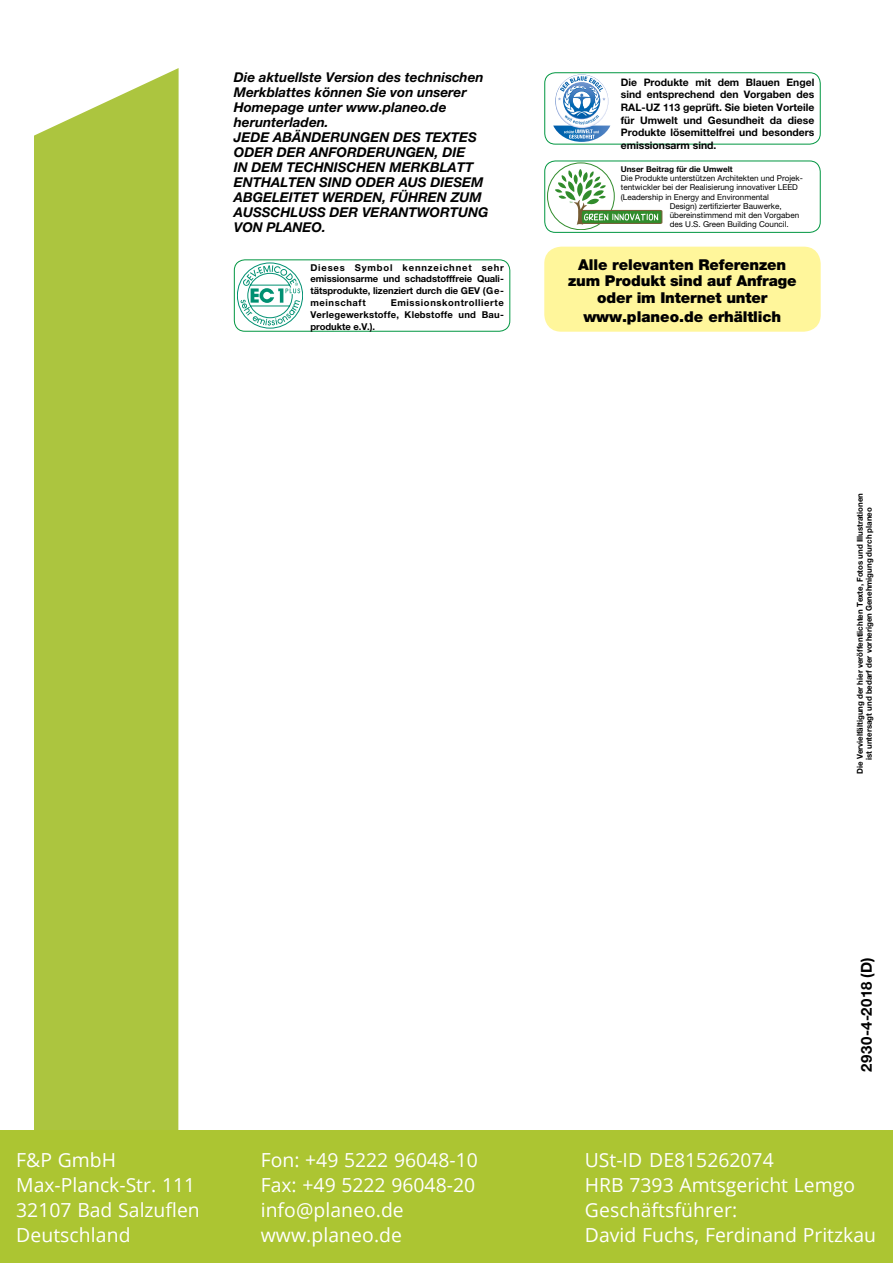
<style>
.page{position:relative;width:893px;height:1263px;background:#fff}
.page>*{position:absolute;margin:0;border:0;box-sizing:border-box;transform-origin:0 0}
.t1{font:19.35px/25px "Open Sans";color:#fff}
.t2{font:900 15px/16.5px "Helvetica Neue LTW1 G";letter-spacing:-.01em;color:#000;text-align:center}
.t3{font:700 15px "Helvetica Neue LTW1 G";letter-spacing:.025em;color:#000}
.t4{font:italic 700 13.5px/15px "Helvetica Neue LTW1 G";color:#000}
.t5{font:700 10.35px/12.6px "Helvetica Neue LTW1 G";color:#000;text-align:justify}
.t6{font:700 9.45px/11.9px "Helvetica Neue LTW1 G";letter-spacing:.025em;color:#000;text-align:justify}
.t7{font:8.1px "Helvetica Neue LTW1 G";color:#000}
.t8{font:700 8.1px/9px "Helvetica Neue LTW1 G";color:#000;text-align:center}
</style>
<div class="page">
<div style="left:34px;top:68px;width:145px;height:1063px;background:#acc53f"></div>
<div style="left:544px;top:161px;width:277px;height:72px;border:1px solid #009641;border-radius:11px"></div>
<svg style="left:547px;top:163px;width:67px;height:67px"></svg>
<div style="left:547px;top:163px;width:67px;height:67px;border:1px solid #318c2c;border-radius:50%"></div>
<svg style="left:555px;top:169px;width:107px;height:56px"></svg>
<div style="left:234px;top:259px;width:276px;height:73px;border:1px solid #009641;border-radius:11px"></div>
<svg style="left:237px;top:263px;width:66px;height:65px"></svg>
<div style="left:544px;top:72px;width:277px;height:73px;border:1px solid #009641;border-radius:11px"></div>
<svg style="left:553px;top:74px;width:57px;height:68px"></svg>
<div style="left:544px;top:247px;width:277px;height:85px;background:#fff69b;border-radius:17px"></div>
<div style="left:0;top:1131px;width:893px;height:132px;background:#acc532"></div>
<p class="t4" style="left:234px;top:70px;width:256px">Die aktuellste Version des technischen<br>Merkblattes können Sie von unserer<br>Homepage unter www.planeo.de herunterladen.<br>JEDE ABÄNDERUNGEN DES TEXTES<br>ODER DER ANFORDERUNGEN, DIE<br>IN DEM TECHNISCHEN MERKBLATT<br>ENTHALTEN SIND ODER AUS DIESEM<br>ABGELEITET WERDEN, FÜHREN ZUM<br>AUSSCHLUSS DER VERANTWORTUNG<br>VON PLANEO.</p>
<p class="t6" style="left:310px;top:261px;width:195px">Dieses Symbol kennzeichnet sehr emissionsarme und schadstofffreie Quali&shy;tätsprodukte, lizenziert durch die GEV (Ge&shy;meinschaft</p>
<p class="t6" style="left:310px;top:297px;width:195px;text-indent:80px">Emissionskontrollierte Verlegewerkstoffe, Klebstoffe und Bau&shy;produkte e.V.).</p>
<p class="t5" style="left:621px;top:76px;width:195px">Die Produkte mit dem Blauen Engel sind entsprechend den Vorgaben des RAL-UZ 113 geprüft. Sie bieten Vorteile für Umwelt und Gesundheit da diese Produkte lösemittelfrei und besonders emissionsarm sind.</p>
<p class="t8" style="left:621px;top:164px;width:113px">Unser Beitrag für die Umwelt</p>
<p class="t7" style="left:621px;top:173px;width:184px">Die Produkte unterstützen Architekten und Projek-</p>
<p class="t7" style="left:621px;top:182px;width:179px">tentwickler bei der Realisierung innovativer LEED</p>
<p class="t7" style="left:621px;top:192px;width:150px">(Leadership in Energy and Environmental</p>
<p class="t7" style="left:670px;top:201px;width:113px">Design) zertifizierter Bauwerke,</p>
<p class="t7" style="left:670px;top:210px;width:131px">übereinstimmend mit den Vorgaben</p>
<p class="t7" style="left:670px;top:219px;width:120px">des U.S. Green Building Council.</p>
<p class="t2" style="left:568px;top:256px;width:230px">Alle relevanten Referenzen zum Produkt sind auf Anfrage oder im Internet unter</p>
<p class="t2" style="left:583px;top:309px;width:199px">www.planeo.de erhältlich</p>
<p class="t8" style="left:855px;top:774px;width:282px;rotate:-90deg">Die Vervielfältigung der hier veröffentlichten Texte, Fotos und Illustrationen ist untersagt und bedarf der vorherigen Genehmigung durch planeo</p>
<p class="t3" style="left:857px;top:1071px;width:115px;rotate:-90deg">2930-4-2018 (D)</p>
<h1 class="t1" style="left:16px;top:1147px;width:185px">F&amp;P GmbH<br>Max-Planck-Str. 111<br>32107 Bad Salzuflen<br>Deutschland</h1>
<h1 class="t1" style="left:585px;top:1147px;width:293px">USt-ID DE815262074<br>HRB 7393 Amtsgericht Lemgo<br>Geschäftsführer:<br>David Fuchs, Ferdinand Pritzkau</h1>
<h1 class="t1" style="left:261px;top:1147px;width:219px">Fon: +49 5222 96048-10<br>Fax: +49 5222 96048-20 info@planeo.de www.planeo.de</h1>
</div>
